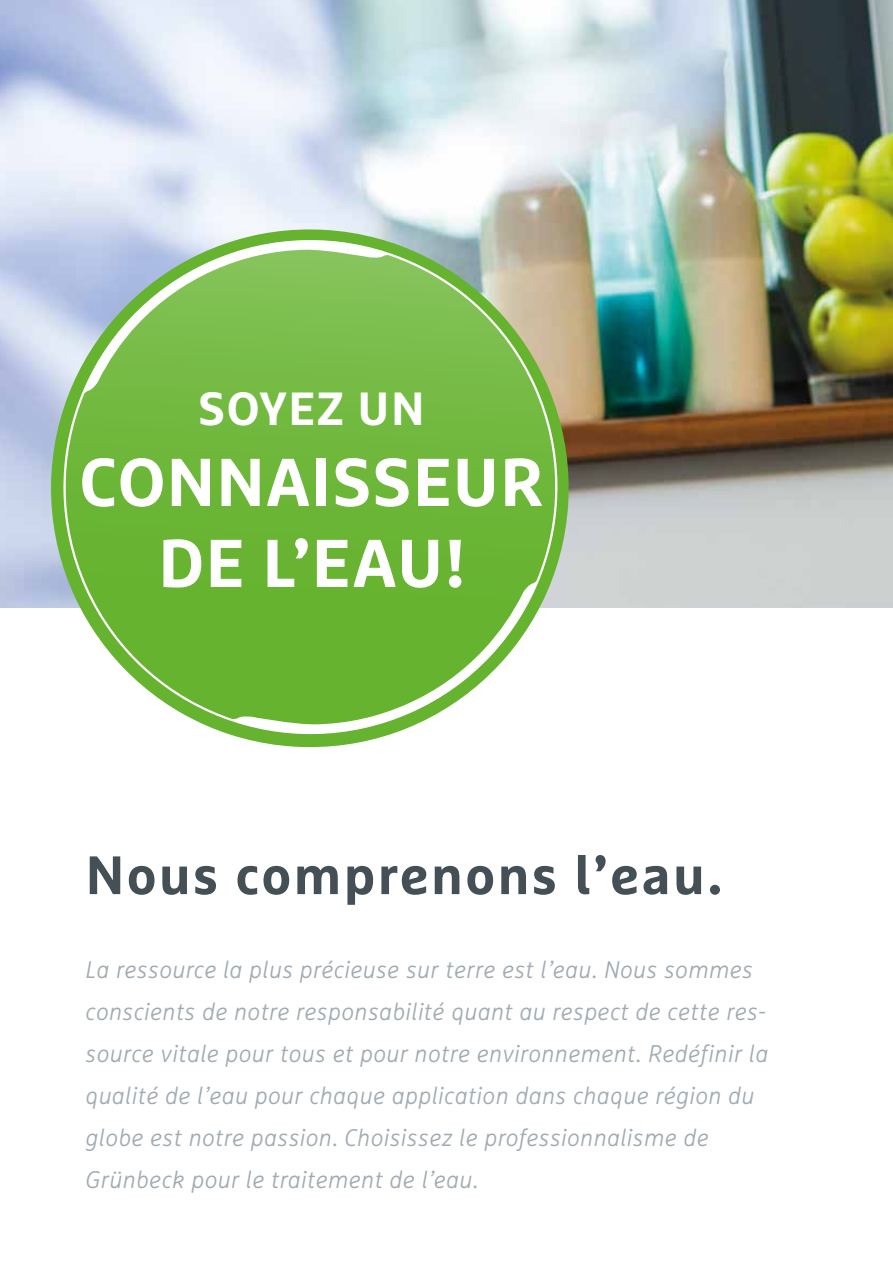
<style>
.page{position:relative;width:893px;height:1263px;background:#fff}
.page>*{position:absolute;margin:0;border:0;box-sizing:border-box;transform-origin:0 0}
.t1{font:700 67.5px/81px "Marselis Pro";letter-spacing:.015em;color:#fff;text-align:center}
.t2{font:700 54px "Marselis Pro";letter-spacing:.04em;color:#445055}
.t3{font:700 46.5px "Marselis Pro";letter-spacing:.03em;color:#fff}
.t4{font:italic 300 24px/42px "Marselis Pro";letter-spacing:.02em;color:#a1abb1}
.s1{font-family:"Arial";font-weight:400}
</style>
<div class="page">
<img style="left:0;top:0;width:893px;height:608px">
<svg style="left:43px;top:221px;width:534px;height:527px"></svg>
<svg style="left:56px;top:232px;width:509px;height:510px;background:#88c162"></svg>
<h3 class="t3" style="left:199px;top:380px;width:227px">SOYEZ UN</h3>
<h1 class="t1" style="left:79px;top:441px;width:466px">CONNAISSEUR<br>DE L’EAU!</h1>
<h2 class="t2" style="left:86px;top:841px;width:638px">Nous comprenons l’eau.</h2>
<p class="t4" style="left:86px;top:948px;width:684px">La ressource la plus précieuse sur terre est l<span class="s1">ʼ</span>eau. Nous sommes conscients de notre responsabilité quant au respect de cette res&shy;source vitale pour tous et pour notre environnement. Redéfinir la qualité de l<span class="s1">ʼ</span>eau pour chaque application dans chaque région du globe est notre passion. Choisissez le professionnalisme de Grünbeck pour le traitement de l<span class="s1">ʼ</span>eau.</p>
</div>
